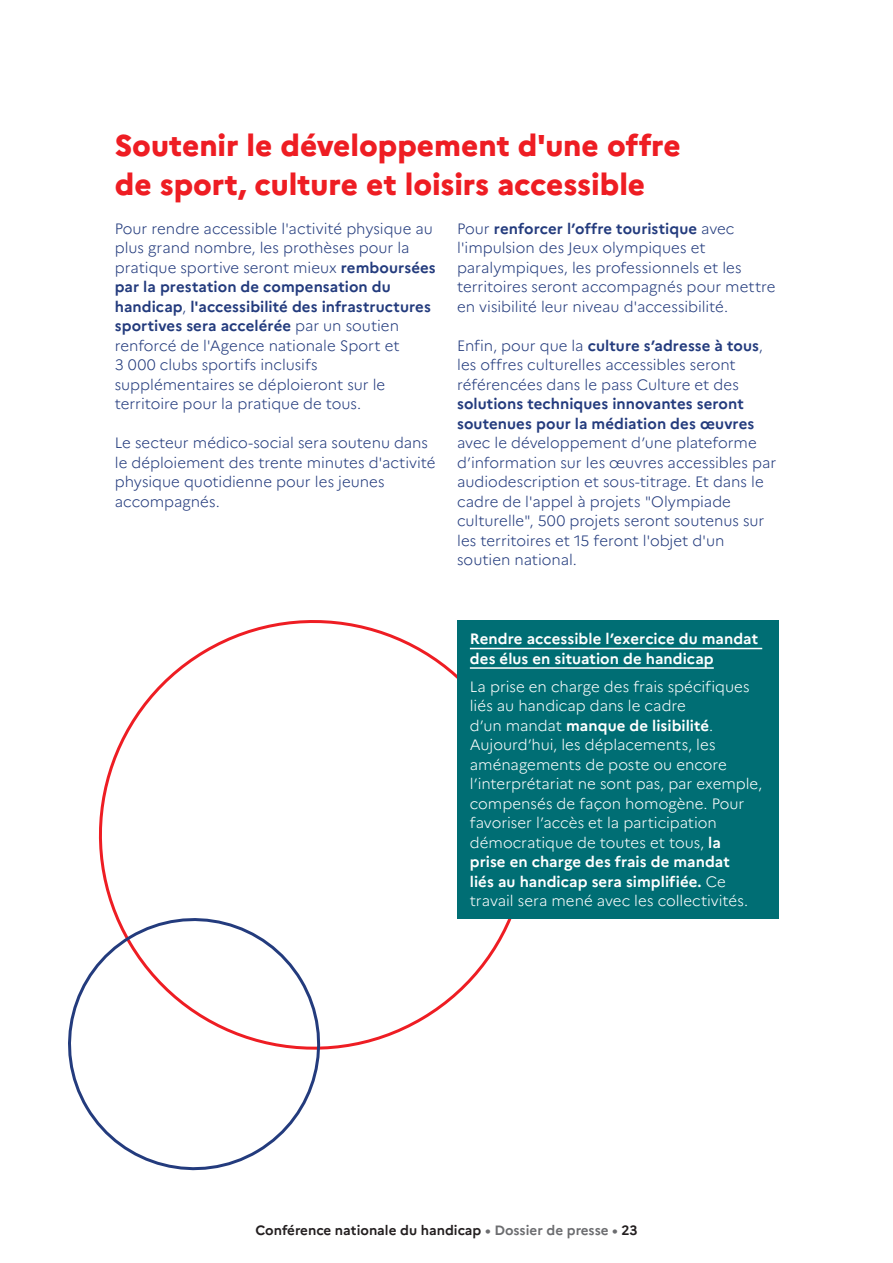
<style>
.page{position:relative;width:893px;height:1263px;background:#fff}
.page>*{position:absolute;margin:0;border:0;box-sizing:border-box;transform-origin:0 0}
.t1{font:800 30px/39px "Marianne";color:#ee1d23}
.t2{font:300 15px/19.5px "Marianne";color:#233b7d}
.t3{font:300 15px/19.5px "Marianne";color:#fff}
.t4{font:700 15px/19.5px "Marianne";letter-spacing:.005em;color:#233b7d}
.t5{font:700 15px/19.5px "Marianne";letter-spacing:.005em;color:#fff}
.t6{font:700 13.5px "Marianne";color:#231f20}
.s1{font-weight:700}
.s2{color:#6c6d70}
</style>
<div class="page">
<svg style="left:98px;top:620px;width:414px;height:428px"></svg>
<svg style="left:68px;top:902px;width:272px;height:269px"></svg>
<div style="left:457px;top:620px;width:321px;height:299px;background:#006e74"></div>
<hr style="left:470px;top:648px;width:292px;height:1px;background:#fff">
<hr style="left:470px;top:667px;width:244px;height:2px;background:#fff">
<h1 class="t1" style="left:115px;top:123px;width:568px">Soutenir le développement d'une offre de sport, culture et loisirs accessible</h1>
<p class="t2" style="left:115px;top:217px;width:322px">Pour rendre accessible l'activité physique au plus grand nombre, les prothèses pour la pratique sportive seront mieux <span class="s1">remboursées par la prestation de compensation du handicap</span>, <span class="s1">l'accessibilité des infrastructures sportives sera accelérée</span> par un soutien renforcé de l'Agence nationale Sport et<br>3 000 clubs sportifs inclusifs supplémentaires se déploieront sur le territoire pour la pratique de tous.</p>
<p class="t2" style="left:115px;top:432px;width:322px">Le secteur médico-social sera soutenu dans le déploiement des trente minutes d'activité physique quotidienne pour les jeunes accompagnés.</p>
<p class="t2" style="left:457px;top:217px;width:320px">Pour <span class="s1">renforcer l’offre touristique</span> avec l'impulsion des Jeux olympiques et paralympiques, les professionnels et les territoires seront accompagnés pour mettre en visibilité leur niveau d'accessibilité.</p>
<p class="t2" style="left:457px;top:334px;width:307px">Enfin, pour que la <span class="s1">culture s’adresse à tous</span>, les offres culturelles accessibles seront référencées dans le pass Culture et des</p>
<p class="t4" style="left:457px;top:393px;width:299px">solutions techniques innovantes seront soutenues pour la médiation des œuvres</p>
<p class="t2" style="left:457px;top:432px;width:321px">avec le développement d’une plateforme d’information sur les œuvres accessibles par audiodescription et sous-titrage. Et dans le cadre de l'appel à projets "Olympiade culturelle", 500 projets seront soutenus sur les territoires et 15 feront l'objet d'un soutien national.</p>
<p class="t5" style="left:470px;top:628px;width:290px">Rendre accessible l’exercice du mandat des élus en situation de handicap</p>
<p class="t3" style="left:470px;top:675px;width:294px">La prise en charge des frais spécifiques liés au handicap dans le cadre<br>d’un mandat <span class="s1">manque de lisibilité</span>.<br>Aujourd’hui, les déplacements, les aménagements de poste ou encore l’interprétariat ne sont pas, par exemple, compensés de façon homogène. Pour favoriser l’accès et la participation démocratique de toutes et tous, <span class="s1">la<br>prise en charge des frais de mandat<br>liés au handicap sera simplifiée.</span> Ce travail sera mené avec les collectivités.</p>
<p class="t6" style="left:255px;top:1220px;width:384px">Conférence nationale du handicap <span class="s2">• Dossier de presse •</span> 23</p>
</div>
